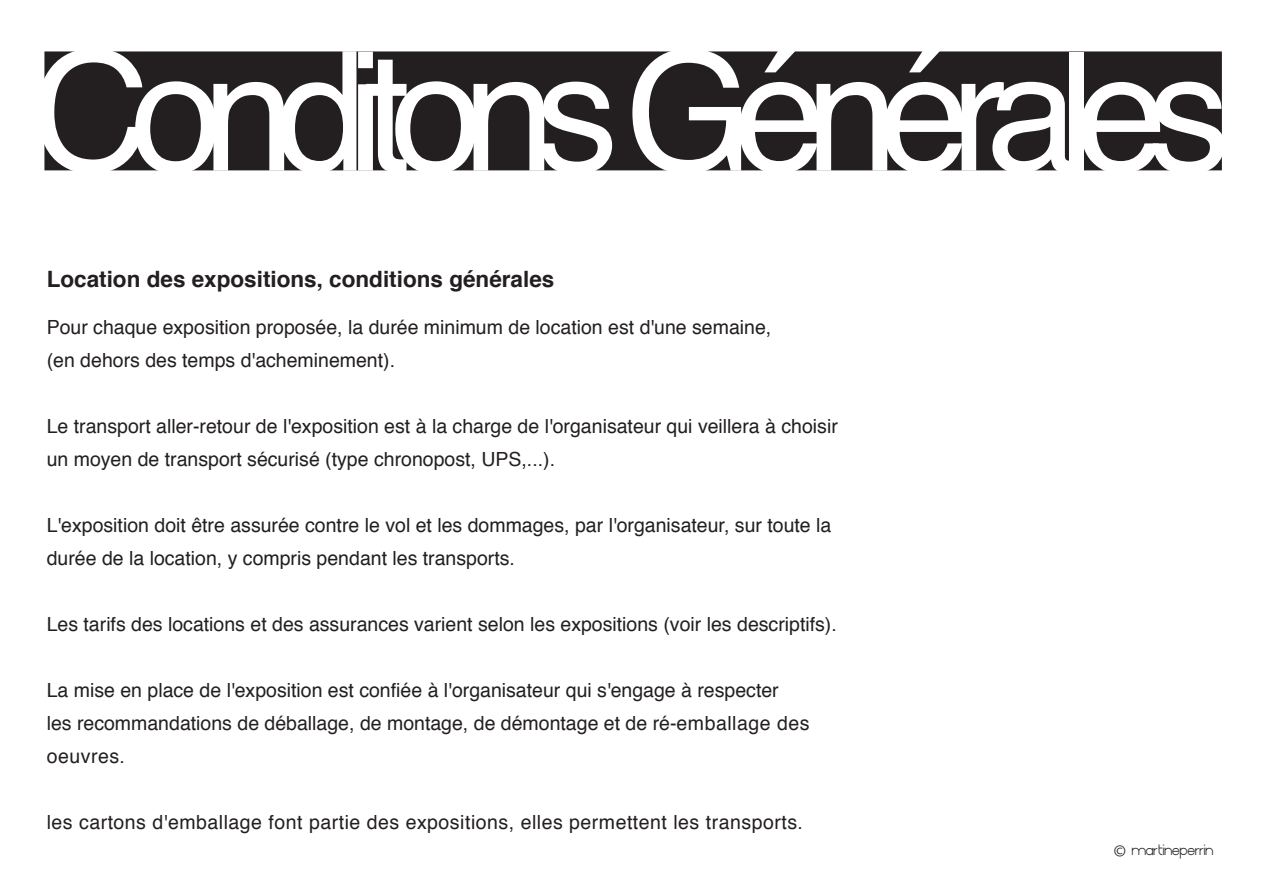
<style>
.page{position:relative;width:1263px;height:893px;background:#fff}
.page>*{position:absolute;margin:0;border:0;box-sizing:border-box;transform-origin:0 0}
.t1{font:165.9px "Helvetica";letter-spacing:-.12em;color:#fff}
.t2{font:700 22.5px "Helvetica";color:#231f20}
.t3{font:19.5px/33px "Helvetica";color:#231f20}
.t4{font:19.5px "Helvetica";letter-spacing:.025em;color:#231f20}
.t5{font:700 10.5px "Origin";color:#231f20}
.s1{font-family:"Myriad Pro";font-weight:400;font-size:18px}
</style>
<div class="page">
<div style="left:44px;top:51px;width:1178px;height:119px;background:#231f20;border:4px solid #231f20"></div>
<h1 class="t1" style="left:31px;top:43px;width:1201px">Conditons Générales</h1>
<p class="t2" style="left:47px;top:270px;width:509px">Location des expositions, conditions générales</p>
<p class="t3" style="left:47px;top:313px;width:726px">Pour chaque exposition proposée, la durée minimum de location est d'une semaine, (en dehors des temps d'acheminement).</p>
<p class="t3" style="left:47px;top:412px;width:793px">Le transport aller-retour de l'exposition est à la charge de l'organisateur qui veillera à choisir un moyen de transport sécurisé (type chronopost, UPS,...).</p>
<p class="t3" style="left:47px;top:511px;width:786px">L'exposition doit être assurée contre le vol et les dommages, par l'organisateur, sur toute la durée de la location, y compris pendant les transports.</p>
<p class="t3" style="left:47px;top:610px;width:792px">Les tarifs des locations et des assurances varient selon les expositions (voir les descriptifs).</p>
<p class="t3" style="left:47px;top:676px;width:764px">La mise en place de l'exposition est confiée à l'organisateur qui s'engage à respecter<br>les recommandations de déballage, de montage, de démontage et de ré-emballage des oeuvres.</p>
<p class="t4" style="left:47px;top:814px;width:758px">les cartons d'emballage font partie des expositions, elles permettent les transports.</p>
<p class="t5" style="left:1114px;top:844px;width:100px"><span class="s1">©</span> MARTINEPERRIN</p>
</div>
